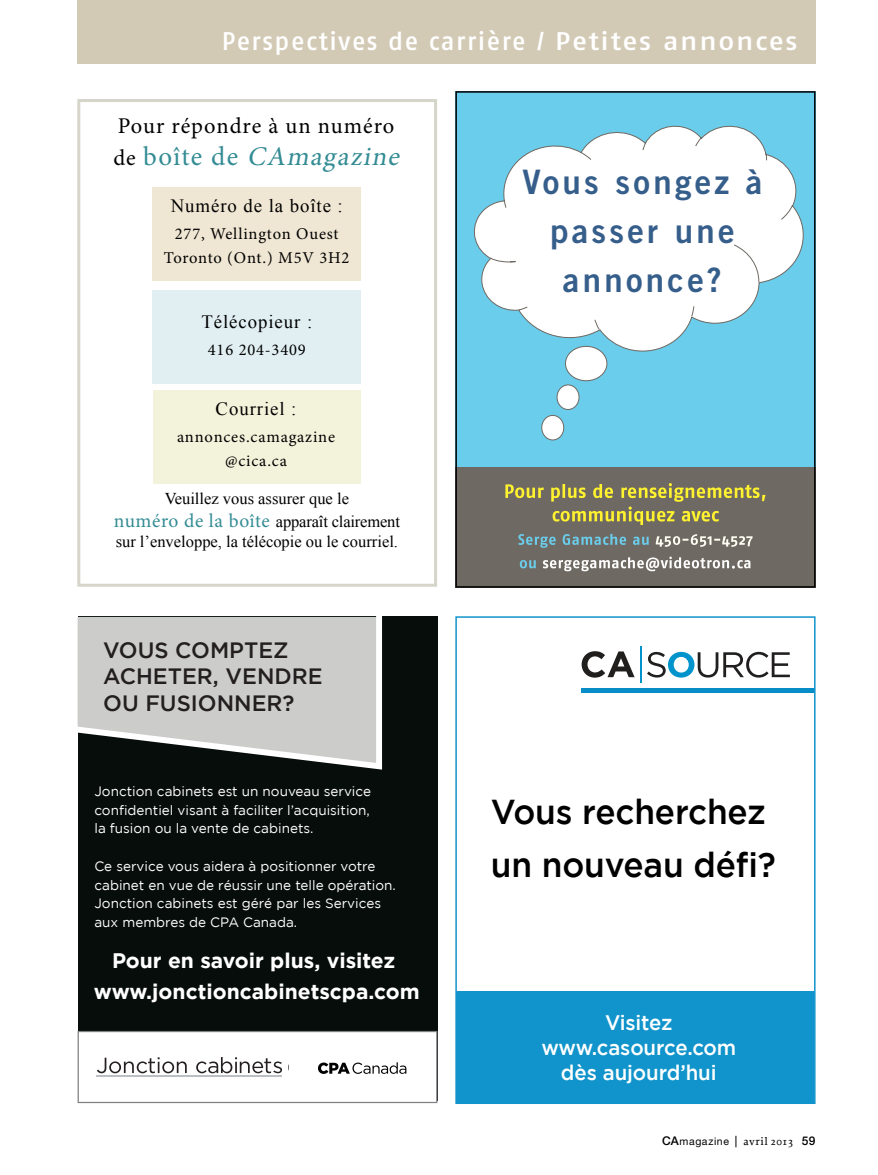
<style>
.page{position:relative;width:878px;height:1175px;background:#fff}
.page>*{position:absolute;margin:0;border:0;box-sizing:border-box;transform-origin:0 0}
.t1{font:500 34.5px/52.5px "Gotham";letter-spacing:-.005em;color:#000}
.t2{font:33.75px/49.1px "Trade Gothic Bold Two";letter-spacing:.1em;color:#365e8b;text-align:center}
.t3{font:italic 27px "Minion Pro";color:#348c94}
.t4{font:25.5px "Fago No Med";letter-spacing:.055em;color:#fff}
.t5{font:22.5px "Minion Pro";letter-spacing:.04em;color:#000}
.t6{font:500 22.2px/26.5px "Gotham";color:#231e20}
.t7{font:700 21px/31.2px "Gotham";color:#fff;text-align:center}
.t8{font:500 21px/25.2px "Gotham";letter-spacing:-.005em;color:#fff;text-align:center}
.t9{font:18.75px "Times New Roman";letter-spacing:.05em;color:#000}
.t10{font:16.5px/23.4px "Times New Roman";color:#000;text-align:center}
.t11{font:16.5px/24px "Minion Pro";letter-spacing:.05em;color:#000;text-align:center}
.t12{font:13.5px/18.8px "Gotham";color:#fff;text-align:justify}
.t13{font:500 11.25px "Proforma";letter-spacing:.025em;color:#000}
.t14{font:10.5px "Helvetica Neue LT Std";letter-spacing:.055em;color:#000}
.s1{font-style:normal;font-size:22.5px;color:#000}
.s2{font-style:normal}
.s3{font-family:"Minion Pro";font-size:19.5px;color:#348c94}
.s4{font-weight:500;font-size:12px}
.s5{font-family:"Helvetica Neue LT Std";font-size:12px}
</style>
<div class="page">
<svg style="left:735px;top:1135px;width:1px;height:12px"></svg>
<div style="left:77px;top:0;width:738px;height:63px;background:#d3cab6"></div>
<div style="left:77px;top:99px;width:360px;height:487px;border:3px solid #d6d5ca"></div>
<div style="left:152px;top:187px;width:209px;height:94px;background:#efe6d3"></div>
<div style="left:152px;top:291px;width:209px;height:93px;background:#e1eff3"></div>
<div style="left:153px;top:390px;width:208px;height:93px;background:#f3f2db"></div>
<div style="left:581px;top:688px;width:233px;height:5px;background:#078dc8"></div>
<svg style="left:647px;top:652px;width:142px;height:25px"></svg>
<hr style="left:640px;top:646px;width:1px;height:36px;background:#0193cb">
<svg style="left:581px;top:651px;width:53px;height:26px"></svg>
<div style="left:456px;top:991px;width:358px;height:111px;background:#1094cb"></div>
<div style="left:455px;top:616px;width:360px;height:488px;border:2px solid #1094cb"></div>
<div style="left:455px;top:466px;width:360px;height:121px;background:#6e6962"></div>
<svg style="left:543px;top:556px;width:207px;height:15px"></svg>
<svg style="left:520px;top:560px;width:15px;height:8px"></svg>
<svg style="left:655px;top:534px;width:97px;height:13px"></svg>
<svg style="left:518px;top:534px;width:130px;height:14px"></svg>
<svg style="left:505px;top:483px;width:260px;height:42px"></svg>
<div style="left:455px;top:91px;width:360px;height:375px;background:#6bcdec"></div>
<svg style="left:473px;top:125px;width:331px;height:232px"></svg>
<div style="left:565px;top:346px;width:42px;height:35px;background:#fff;border-radius:50%"></div>
<div style="left:565px;top:346px;width:42px;height:35px;border:1px solid #6e6962;border-radius:50%"></div>
<div style="left:557px;top:385px;width:22px;height:24px;background:#fff;border-radius:50%"></div>
<div style="left:556px;top:384px;width:23px;height:26px;border:1px solid #6e6962;border-radius:50%"></div>
<div style="left:541px;top:415px;width:22px;height:25px;background:#fff;border-radius:50%"></div>
<div style="left:541px;top:415px;width:23px;height:25px;border:1px solid #6e6962;border-radius:50%"></div>
<div style="left:455px;top:91px;width:360px;height:496px;border:2px solid #000"></div>
<div style="left:78px;top:617px;width:359px;height:484px;background:#060d0b"></div>
<svg style="left:78px;top:617px;width:305px;height:153px;background:#b6b6b5"></svg>
<svg style="left:78px;top:1031px;width:359px;height:72px;background:#efefef"></svg>
<p class="t4" style="left:222px;top:26px;width:577px">Perspectives de carrière / Petites annonces</p>
<p class="t5" style="left:118px;top:110px;width:278px">Pour répondre à un numéro</p>
<p class="t3" style="left:113px;top:138px;width:293px"><span class="s1">d e</span> <span class="s2">b o î t e d e</span> CAmagazine</p>
<p class="t9" style="left:171px;top:193px;width:173px">Numéro de la boîte :</p>
<p class="t11" style="left:164px;top:221px;width:187px">277, Wellington Ouest<br>Toronto (Ont.) M5V 3H2</p>
<p class="t9" style="left:201px;top:309px;width:112px">Télécopieur :</p>
<p class="t11" style="left:208px;top:338px;width:99px">416 204-3409</p>
<p class="t9" style="left:216px;top:396px;width:82px">Courriel :</p>
<p class="t11" style="left:177px;top:424px;width:159px">annonces.camagazine @cica.ca</p>
<p class="t10" style="left:114px;top:486px;width:287px">Veuillez vous assurer que le<br><span class="s3">numéro de la boîte</span> apparaît clairement</p>
<p class="t10" style="left:116px;top:529px;width:284px">sur l’enveloppe, la télécopie ou le courriel.</p>
<p class="t6" style="left:103px;top:636px;width:221px">VOUS COMPTEZ<br>ACHETER, VENDRE<br>OU FUSIONNER?</p>
<p class="t12" style="left:94px;top:781px;width:278px">Jonction cabinets est un nouveau service confidentiel visant à faciliter l’acquisition, la fusion ou la vente de cabinets.</p>
<p class="t12" style="left:94px;top:856px;width:303px;text-align:left">Ce service vous aidera à positionner votre cabinet en vue de réussir une telle opération.<br>Jonction cabinets est géré par les Services aux membres de CPA Canada.</p>
<p class="t7" style="left:94px;top:944px;width:327px">Pour en savoir plus, visitez www.jonctioncabinetscpa.com</p>
<p class="t2" style="left:522px;top:157px;width:242px">Vous songez à passer une annonce?</p>
<p class="t1" style="left:490px;top:785px;width:286px">Vous recherchez un nouveau défi?</p>
<p class="t8" style="left:541px;top:1009px;width:196px">Visitez www.casource.com dès aujourd’hui</p>
<p class="t14" style="left:662px;top:1135px;width:68px"><span class="s4">CA</span>magazine</p>
<p class="t13" style="left:743px;top:1134px;width:74px">avril 2013 <span class="s5">59</span></p>
</div>
